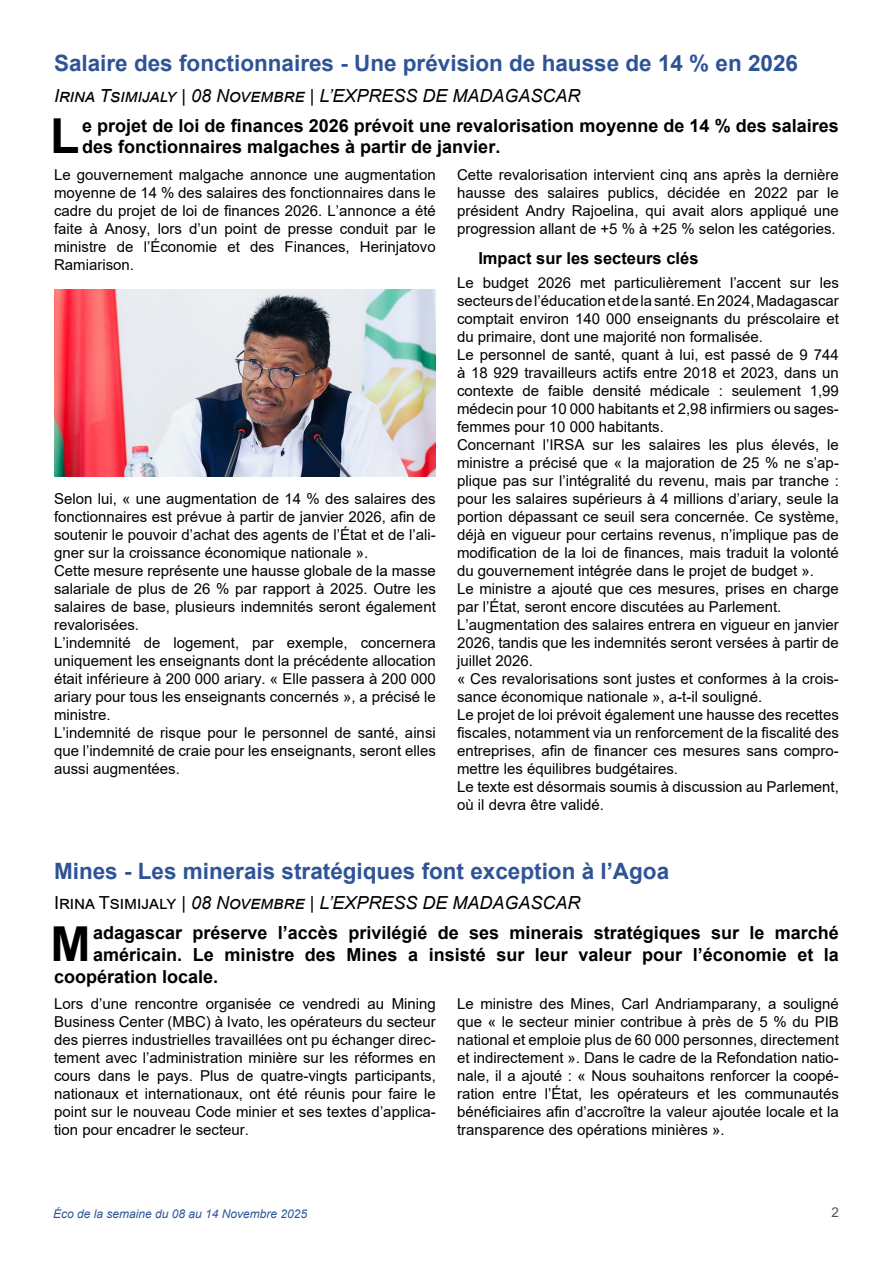
<style>
.page{position:relative;width:893px;height:1263px;background:#fff}
.page>*{position:absolute;margin:0;border:0;box-sizing:border-box;transform-origin:0 0}
.t1{font:700 48.15px "Arial";color:#000}
.t2{font:700 22.5px "Arial";color:#2f5496}
.t3{font:700 18px/21.6px "Arial";color:#000}
.t4{font:italic 18px "Arial";color:#000}
.t5{font:700 16.5px "Arial";color:#000}
.t6{font:15px/18px "Arial";color:#000;text-align:justify}
.t7{font:13.5px "Arial";color:#525252}
.t8{font:italic 12px "Arial";color:#2f5496}
.s1{font-style:normal}
</style>
<div class="page">
<img style="left:54px;top:289px;width:382px;height:187px">
<h2 class="t2" style="left:54px;top:48px;width:746px">Salaire des fonctionnaires - Une prévision de hausse de 14 % en 2026</h2>
<p class="t4" style="left:54px;top:84px;width:528px">Irina Tsimijaly | 08 Novembre | L’EXPRESS DE MADAGASCAR</p>
<h1 class="t1" style="left:50px;top:102px;width:31px">L</h1>
<p class="t3" style="left:82px;top:115px;width:758px">e projet de loi de finances 2026 prévoit une revalorisation moyenne de 14 % des salaires des fonctionnaires malgaches à partir de janvier.</p>
<p class="t6" style="left:54px;top:165px;width:383px">Le gouvernement malgache annonce une augmentation moyenne de 14 % des salaires des fonctionnaires dans le cadre du projet de loi de finances 2026. L’annonce a été faite à Anosy, lors d’un point de presse conduit par le ministre de l’Économie et des Finances, Herinjatovo Ramiarison.</p>
<p class="t6" style="left:457px;top:165px;width:383px">Cette revalorisation intervient cinq ans après la dernière hausse des salaires publics, décidée en 2022 par le président Andry Rajoelina, qui avait alors appliqué une progression allant de +5 % à +25 % selon les catégories.</p>
<p class="t5" style="left:478px;top:247px;width:222px">Impact sur les secteurs clés</p>
<p class="t6" style="left:457px;top:273px;width:383px;text-align:left">Le budget 2026 met particulièrement l’accent sur les secteurs de l’éducation et de la santé. En 2024, Madagascar comptait environ 140 000 enseignants du préscolaire et du primaire, dont une majorité non formalisée.<br>Le personnel de santé, quant à lui, est passé de 9 744 à 18 929 travailleurs actifs entre 2018 et 2023, dans un contexte de faible densité médicale : seulement 1,99 médecin pour 10 000 habitants et 2,98 infirmiers ou sages&shy;femmes pour 10 000 habitants.<br>Concernant l’IRSA sur les salaires les plus élevés, le ministre a précisé que « la majoration de 25 % ne s’ap&shy;plique pas sur l’intégralité du revenu, mais par tranche : pour les salaires supérieurs à 4 millions d’ariary, seule la portion dépassant ce seuil sera concernée. Ce système, déjà en vigueur pour certains revenus, n’implique pas de modification de la loi de finances, mais traduit la volonté du gouvernement intégrée dans le projet de budget ».<br>Le ministre a ajouté que ces mesures, prises en charge par l’État, seront encore discutées au Parlement.<br>L’augmentation des salaires entrera en vigueur en janvier 2026, tandis que les indemnités seront versées à partir de juillet 2026.<br>« Ces revalorisations sont justes et conformes à la crois&shy;sance économique nationale », a-t-il souligné.<br>Le projet de loi prévoit également une hausse des recettes fiscales, notamment via un renforcement de la fiscalité des entreprises, afin de financer ces mesures sans compro&shy;mettre les équilibres budgétaires.<br>Le texte est désormais soumis à discussion au Parlement, où il devra être validé.</p>
<p class="t6" style="left:54px;top:489px;width:383px;text-align:left">Selon lui, « une augmentation de 14 % des salaires des fonctionnaires est prévue à partir de janvier 2026, afin de soutenir le pouvoir d’achat des agents de l’État et de l’ali&shy;gner sur la croissance économique nationale ».<br>Cette mesure représente une hausse globale de la masse salariale de plus de 26 % par rapport à 2025. Outre les salaires de base, plusieurs indemnités seront également revalorisées.<br>L’indemnité de logement, par exemple, concernera uniquement les enseignants dont la précédente allocation était inférieure à 200 000 ariary. « Elle passera à 200 000 ariary pour tous les enseignants concernés », a précisé le ministre.<br>L’indemnité de risque pour le personnel de santé, ainsi que l’indemnité de craie pour les enseignants, seront elles aussi augmentées.</p>
<h2 class="t2" style="left:54px;top:855px;width:617px">Mines - Les minerais stratégiques font exception à l’Agoa</h2>
<p class="t4" style="left:54px;top:891px;width:528px"><span class="s1">Irina Tsimijaly</span> | 08 Novembre | L’EXPRESS DE MADAGASCAR</p>
<h1 class="t1" style="left:51px;top:910px;width:42px">M</h1>
<p class="t3" style="left:93px;top:922px;width:747px">adagascar préserve l’accès privilégié de ses minerais stratégiques sur le marché</p>
<p class="t3" style="left:93px;top:944px;width:747px">américain. Le ministre des Mines a insisté sur leur valeur pour l’économie et la</p>
<p class="t3" style="left:54px;top:966px;width:166px">coopération locale.</p>
<p class="t6" style="left:54px;top:995px;width:383px">Lors d’une rencontre organisée ce vendredi au Mining Business Center (MBC) à Ivato, les opérateurs du secteur des pierres industrielles travaillées ont pu échanger direc&shy;tement avec l’administration minière sur les réformes en cours dans le pays. Plus de quatre-vingts participants, nationaux et internationaux, ont été réunis pour faire le point sur le nouveau Code minier et ses textes d’applica&shy;tion pour encadrer le secteur.</p>
<p class="t6" style="left:457px;top:995px;width:383px">Le ministre des Mines, Carl Andriamparany, a souligné que « le secteur minier contribue à près de 5 % du PIB national et emploie plus de 60 000 personnes, directement et indirectement ». Dans le cadre de la Refondation natio&shy;nale, il a ajouté : « Nous souhaitons renforcer la coopé&shy;ration entre l’État, les opérateurs et les communautés bénéficiaires afin d’accroître la valeur ajoutée locale et la transparence des opérations minières ».</p>
<p class="t8" style="left:53px;top:1205px;width:256px">Éco de la semaine du 08 au 14 Novembre 2025</p>
<p class="t7" style="left:831px;top:1203px;width:9px">2</p>
</div>
